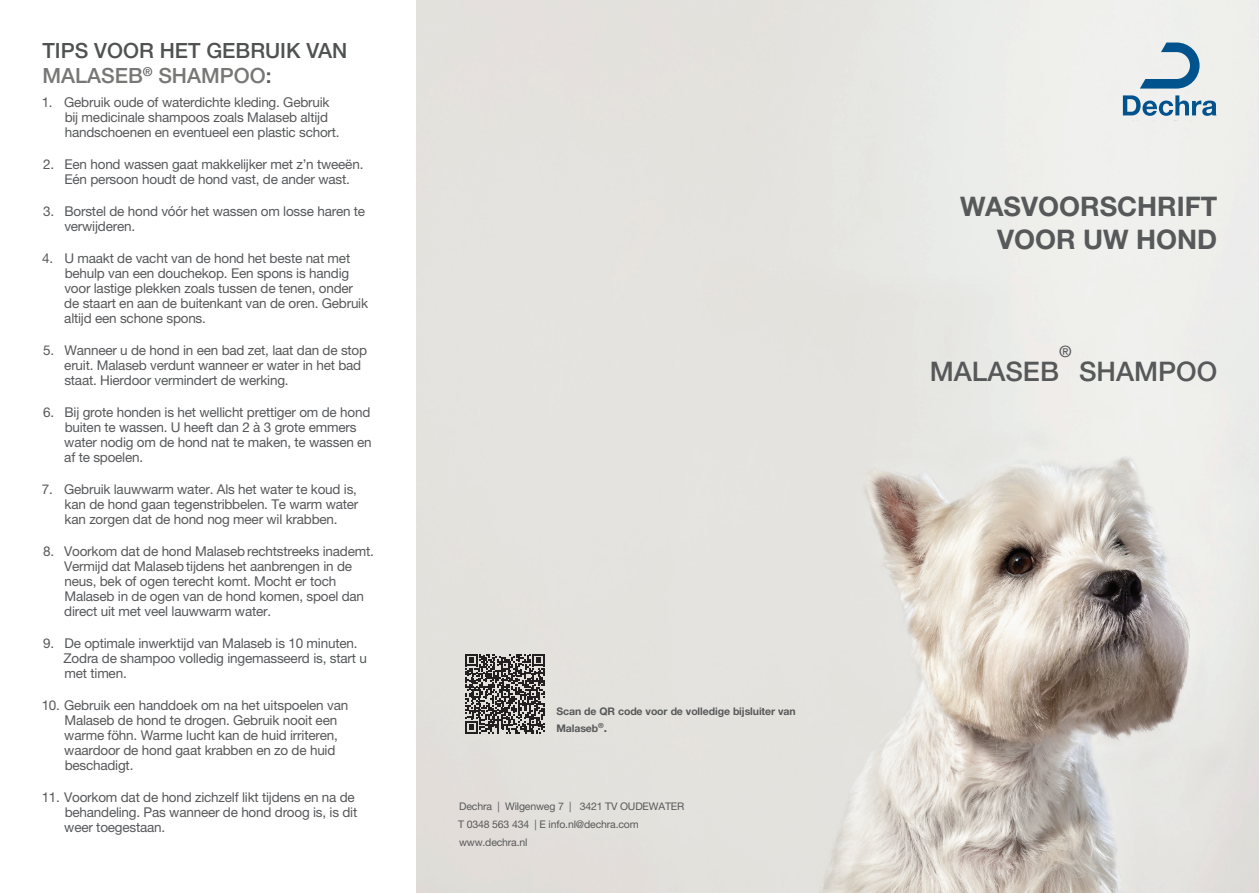
<style>
.page{position:relative;width:1259px;height:893px;background:#fff}
.page>*{position:absolute;margin:0;border:0;box-sizing:border-box;transform-origin:0 0}
.t1{font:700 27px "Helvetica Neue LT Std";color:#57585a}
.t2{font:500 27px "Helvetica Neue LT Std";color:#57585a}
.Header_Line_1{font:500 21px "Helvetica Neue LT Std";color:#4f5250}
.Header_Line_2{font:500 21px "Helvetica Neue LT Std";color:#777776}
.t3{font:500 15.75px "Helvetica Neue LT Std";color:#57585a}
.t4{font:13.5px/15px "Helvetica Neue LT Std";letter-spacing:-.015em;color:#57585a}
.Numbers_text_8pt{font:10.5px/18px "Helvetica Neue LT Std";letter-spacing:-.015em;color:#57585a}
.t5{font:700 10.5px/16.5px "Helvetica Neue LT Std";letter-spacing:-.01em;color:#57585a}
.s1{color:#57585a}
.s2{font-size:12px}
</style>
<div class="page">
<img style="left:417px;top:0;width:842px;height:893px">
<svg style="left:1139px;top:43px;width:60px;height:46px;background:#99b7cb"></svg>
<svg style="left:1123px;top:95px;width:93px;height:21px;background:#89acc4"></svg>
<svg style="left:465px;top:654px;width:80px;height:79px;background:#716e6c"></svg>
<p class="Header_Line_1" style="left:43px;top:38px;width:306px">TIPS VOOR HET GEBRUIK VAN</p>
<p class="Header_Line_2" style="left:43px;top:63px;width:231px">MALASEB<sup>®</sup> SHAMPOO<span class="s1">:</span></p>
<p class="t4" style="left:65px;top:94px;width:276px;text-indent:-23px">1. Gebruik oude of waterdichte kleding. Gebruik bij medicinale shampoos zoals Malaseb altijd handschoenen en eventueel een plastic schort.</p>
<p class="t4" style="left:43px;top:156px;width:322px;text-align:center">2. Een hond wassen gaat makkelijker met z’n tweeën.<br>Eén persoon houdt de hond vast, de ander wast.</p>
<p class="t4" style="left:64px;top:203px;width:302px;text-indent:-21px">3. Borstel de hond vóór het wassen om losse haren te verwijderen.</p>
<p class="t4" style="left:64px;top:250px;width:305px;text-indent:-22px">4. U maakt de vacht van de hond het beste nat met behulp van een douchekop. Een spons is handig voor lastige plekken zoals tussen de tenen, onder de staart en aan de buitenkant van de oren. Gebruik altijd een schone spons.</p>
<p class="t4" style="left:64px;top:342px;width:304px;text-indent:-21px">5. Wanneer u de hond in een bad zet, laat dan de stop eruit. Malaseb verdunt wanneer er water in het bad staat. Hierdoor vermindert de werking.</p>
<p class="t4" style="left:64px;top:404px;width:309px;text-indent:-21px">6. Bij grote honden is het wellicht prettiger om de hond buiten te wassen. U heeft dan 2 à 3 grote emmers water nodig om de hond nat te maken, te wassen en af te spoelen.</p>
<p class="t4" style="left:65px;top:481px;width:295px;text-align:justify;text-indent:-23px">7. Gebruik lauwwarm water. Als het water te koud is, kan de hond gaan tegenstribbelen. Te warm water kan zorgen dat de hond nog meer wil krabben.</p>
<p class="t4" style="left:64px;top:543px;width:311px;text-indent:-21px">8. Voorkom dat de hond Malasebrechtstreeks inademt.<br>Vermijd dat Malasebtijdens het aanbrengen in de neus, bek of ogen terecht komt. Mocht er toch Malaseb in de ogen van de hond komen, spoel dan direct uit met veel lauwwarm water.</p>
<p class="t4" style="left:64px;top:635px;width:305px;text-indent:-20px">9. De optimale inwerktijd van Malaseb is 10 minuten.<br>Zodra de shampoo volledig ingemasseerd is, start u met timen.</p>
<p class="t4" style="left:64px;top:697px;width:285px;text-indent:-23px">10. Gebruik een handdoek om na het uitspoelen van Malaseb de hond te drogen. Gebruik nooit een warme föhn. Warme lucht kan de huid irriteren, waardoor de hond gaat krabben en zo de huid beschadigt.</p>
<p class="t4" style="left:64px;top:789px;width:294px;text-indent:-23px">11. Voorkom dat de hond zichzelf likt tijdens en na de behandeling. Pas wanneer de hond droog is, is dit weer toegestaan.</p>
<p class="t5" style="left:556px;top:703px;width:241px">Scan de QR code voor de volledige bijsluiter van<br>Malaseb<sup>®</sup><span class="s2">.</span></p>
<p class="Numbers_text_8pt" style="left:458px;top:797px;width:228px">Dechra | Wilgenweg 7 | 3421 TV OUDEWATER<br>T 0348 563 434 | E info.nl@dechra.com www.dechra.nl</p>
<p class="t1" style="left:960px;top:189px;width:259px">WASVOORSCHRIFT</p>
<p class="t1" style="left:997px;top:222px;width:222px">VOOR UW HOND</p>
<p class="t3" style="left:1059px;top:342px;width:14px">®</p>
<p class="t2" style="left:930px;top:355px;width:131px">MALASEB</p>
<p class="t2" style="left:1079px;top:355px;width:140px">SHAMPOO</p>
</div>
